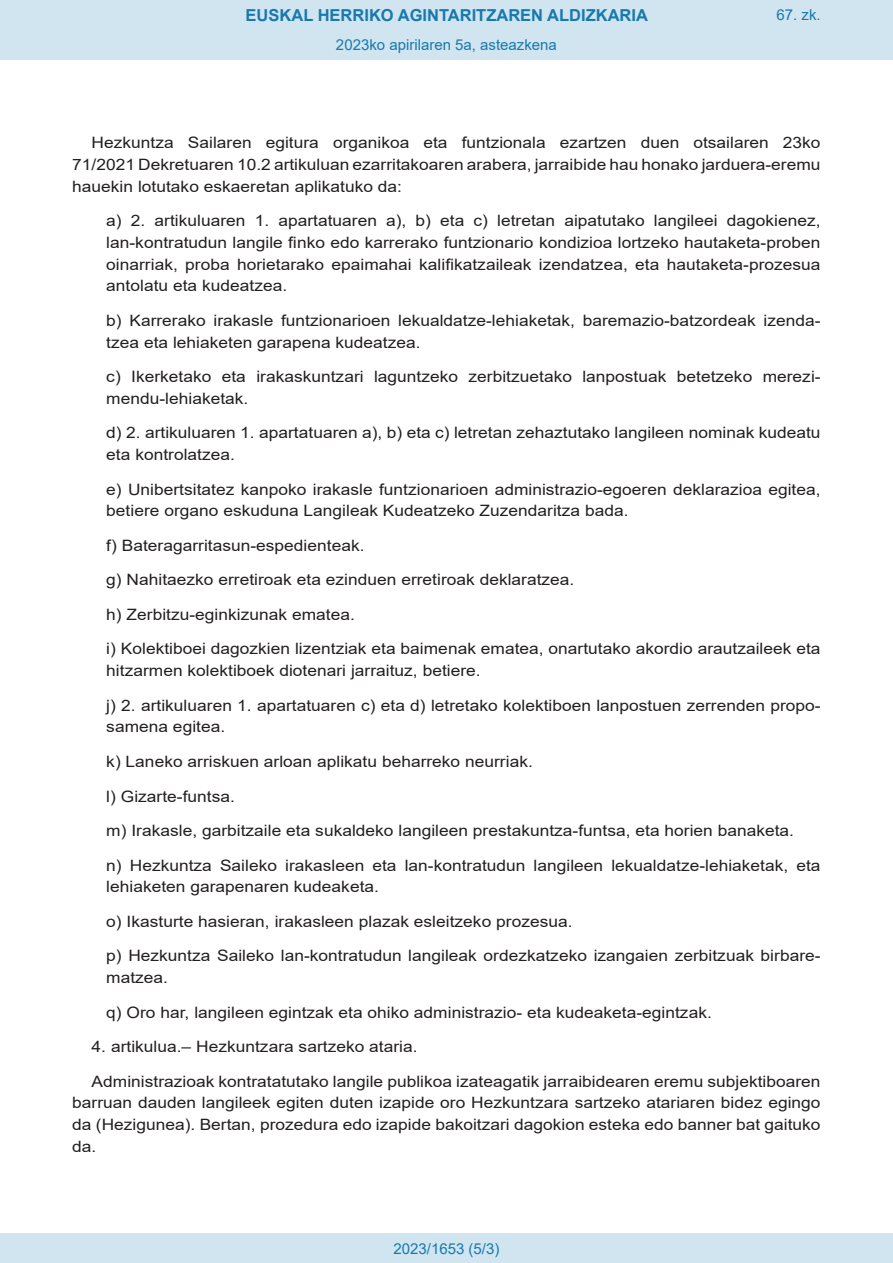
<style>
.page{position:relative;width:893px;height:1263px;background:#fff}
.page>*{position:absolute;margin:0;border:0;box-sizing:border-box;transform-origin:0 0}
.t1{font:700 16.5px "Arial";color:#1879ad}
.BOPVDetalle1{font:15.6px/21.8px "Arial";color:#231f20;scale:1.11 1}
.BOPVDetalle{font:15.6px/21.8px "Arial";color:#231f20;text-align:justify;scale:1.11 1}
.Paginacion_Centro{font:15px "Arial";color:#1879ad}
</style>
<div class="page">
<div style="left:0;top:0;width:893px;height:60px;background:#d0e5f0"></div>
<div style="left:0;top:1233px;width:893px;height:30px;background:#d0e5f0"></div>
<p class="t1" style="left:246px;top:3px;width:404px">EUSKAL HERRIKO AGINTARITZAREN ALDIZKARIA</p>
<p class="Paginacion_Centro" style="left:336px;top:35px;width:222px">2023ko apirilaren 5a, asteazkena</p>
<p class="Paginacion_Centro" style="left:776px;top:5px;width:46px">67. zk.</p>
<p class="BOPVDetalle" style="left:72px;top:132px;width:676px;text-indent:19px">Hezkuntza Sailaren egitura organikoa eta funtzionala ezartzen duen otsailaren 23ko 71/2021 Dekretuaren 10.2 artikuluan ezarritakoaren arabera, jarraibide hau honako jarduera-eremu hauekin lotutako eskaeretan aplikatuko da:</p>
<p class="BOPVDetalle1" style="left:106px;top:210px;width:645px;text-align:justify">a) 2. artikuluaren 1. apartatuaren a), b) eta c) letretan aipatutako langileei dagokienez, lan-kontratudun langile finko edo karrerako funtzionario kondizioa lortzeko hautaketa-proben oinarriak, proba horietarako epaimahai kalifikatzaileak izendatzea, eta hautaketa-prozesua antolatu eta kudeatzea.</p>
<p class="BOPVDetalle1" style="left:106px;top:309px;width:645px">b) Karrerako irakasle funtzionarioen lekualdatze-lehiaketak, baremazio-batzordeak izenda&shy;tzea eta lehiaketen garapena kudeatzea.</p>
<p class="BOPVDetalle1" style="left:106px;top:366px;width:645px">c) Ikerketako eta irakaskuntzari laguntzeko zerbitzuetako lanpostuak betetzeko merezi&shy;mendu-lehiaketak.</p>
<p class="BOPVDetalle1" style="left:106px;top:422px;width:645px">d) 2. artikuluaren 1. apartatuaren a), b) eta c) letretan zehaztutako langileen nominak kudeatu eta kontrolatzea.</p>
<p class="BOPVDetalle1" style="left:106px;top:478px;width:645px">e) Unibertsitatez kanpoko irakasle funtzionarioen administrazio-egoeren deklarazioa egitea, betiere organo eskuduna Langileak Kudeatzeko Zuzendaritza bada.</p>
<p class="BOPVDetalle1" style="left:106px;top:534px;width:234px">f) Bateragarritasun-espedienteak.</p>
<p class="BOPVDetalle1" style="left:106px;top:569px;width:423px">g) Nahitaezko erretiroak eta ezinduen erretiroak deklaratzea.</p>
<p class="BOPVDetalle1" style="left:106px;top:603px;width:225px">h) Zerbitzu-eginkizunak ematea.</p>
<p class="BOPVDetalle1" style="left:106px;top:638px;width:645px">i) Kolektiboei dagozkien lizentziak eta baimenak ematea, onartutako akordio arautzaileek eta hitzarmen kolektiboek diotenari jarraituz, betiere.</p>
<p class="BOPVDetalle1" style="left:106px;top:694px;width:645px">j) 2. artikuluaren 1. apartatuaren c) eta d) letretako kolektiboen lanpostuen zerrenden propo&shy;samena egitea.</p>
<p class="BOPVDetalle1" style="left:106px;top:750px;width:386px">k) Laneko arriskuen arloan aplikatu beharreko neurriak.</p>
<p class="BOPVDetalle1" style="left:106px;top:785px;width:117px">l) Gizarte-funtsa.</p>
<p class="BOPVDetalle1" style="left:106px;top:819px;width:621px">m) Irakasle, garbitzaile eta sukaldeko langileen prestakuntza-funtsa, eta horien banaketa.</p>
<p class="BOPVDetalle1" style="left:106px;top:854px;width:645px">n) Hezkuntza Saileko irakasleen eta lan-kontratudun langileen lekualdatze-lehiaketak, eta lehiaketen garapenaren kudeaketa.</p>
<p class="BOPVDetalle1" style="left:106px;top:910px;width:421px">o) Ikasturte hasieran, irakasleen plazak esleitzeko prozesua.</p>
<p class="BOPVDetalle1" style="left:106px;top:945px;width:645px">p) Hezkuntza Saileko lan-kontratudun langileak ordezkatzeko izangaien zerbitzuak birbare&shy;matzea.</p>
<p class="BOPVDetalle1" style="left:106px;top:1001px;width:547px">q) Oro har, langileen egintzak eta ohiko administrazio- eta kudeaketa-egintzak.</p>
<p class="BOPVDetalle" style="left:92px;top:1035px;width:295px">4. artikulua.– Hezkuntzara sartzeko ataria.</p>
<p class="BOPVDetalle" style="left:72px;top:1070px;width:676px;text-indent:19px">Administrazioak kontratatutako langile publikoa izateagatik jarraibidearen eremu subjektiboaren barruan dauden langileek egiten duten izapide oro Hezkuntzara sartzeko atariaren bidez egingo da (Hezigunea). Bertan, prozedura edo izapide bakoitzari dagokion esteka edo banner bat gaituko da.</p>
<p class="Paginacion_Centro" style="left:393px;top:1238px;width:107px">2023/1653 (5/3)</p>
</div>
